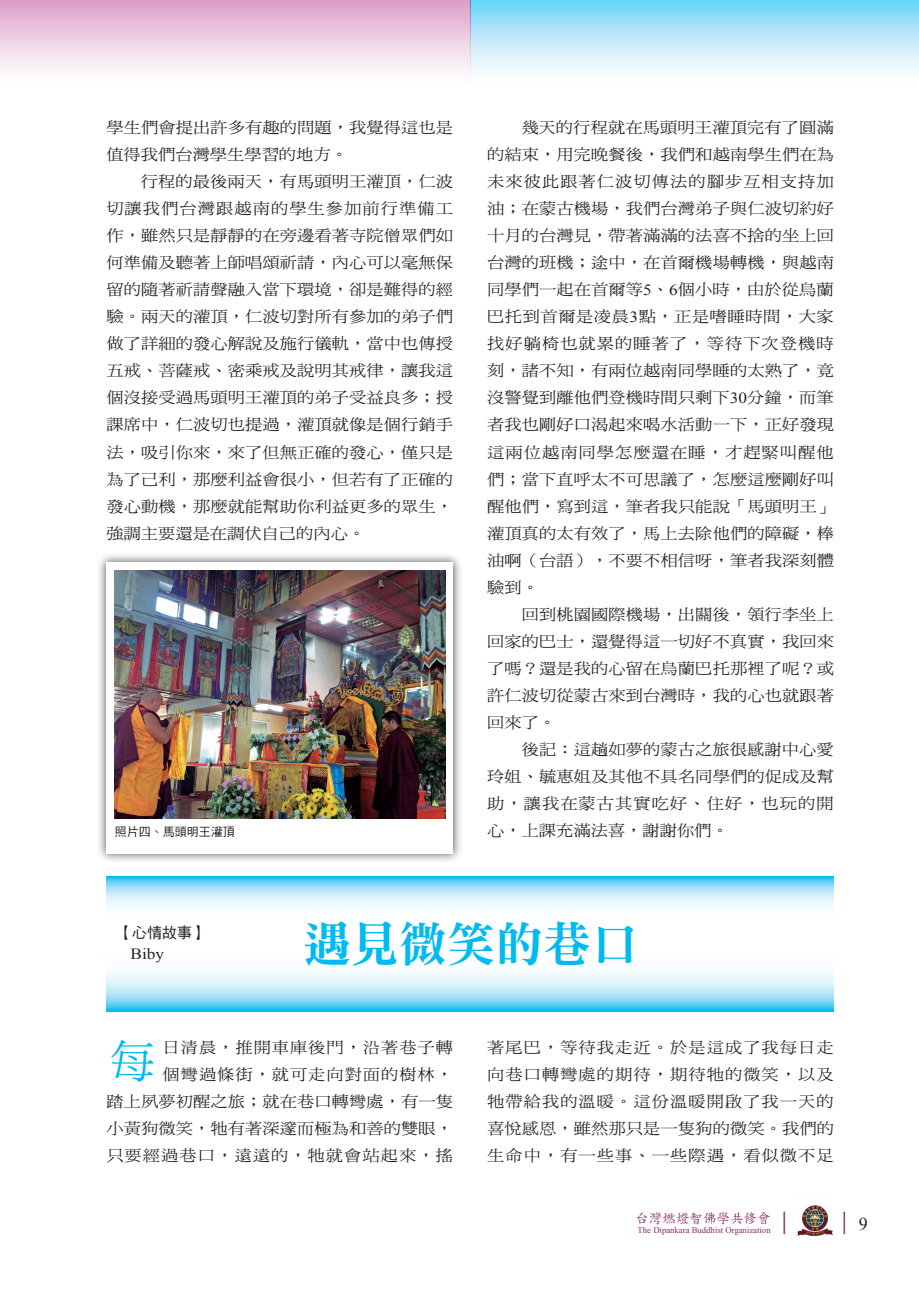
<style>
.page{position:relative;width:919px;height:1289px;background:#fff}
.page>*{position:absolute;margin:0;border:0;box-sizing:border-box;transform-origin:0 0}
.章標大標{font:48px "DF Ming Std W9";color:#00baf1}
.內文-首行大字{font:44.25px "DF Ming Std W5";color:#00baf1}
.t1{font:22.5px "DF Ming Std W7";color:#832e59}
.內文{font:15.6px/27px "DF Ming Std W5";letter-spacing:.005em;color:#231f20;text-align:justify;scale:1.11 1}
.內文-首行大字-2{font:15.6px/27px "DF Ming Std W5";letter-spacing:.055em;color:#231f20;text-align:right;scale:1.11 1}
.章標人名{font:15.6px "Times New Roman";color:#231f20;scale:1.11 1}
.章標{font:15px "DF Hei Std W5";color:#231f20}
.t2{font:13.5px "DF Kai Shu Std W5";color:#832e59}
.圖說{font:12px "DF Hei Std W5";color:#231f20}
.t3{font:8.7px "Times New Roman";color:#832e59}
.s1{font-family:"Times New Roman"}
.s2{font-family:"Times New Roman";font-size:18px;color:#231f20}
</style>
<div class="page">
<img style="left:797px;top:1205px;width:36px;height:31px">
<div style="left:0;top:0;width:470px;height:105px;background:linear-gradient(to bottom,#dea5cb,#fff)"></div>
<svg style="left:470px;top:0;width:448px;height:76px;background:#b9e8f9"></svg>
<svg style="left:106px;top:876px;width:727px;height:135px"></svg>
<div style="left:96px;top:552px;width:373px;height:318px;background:#231f20;opacity:.75"></div>
<div style="left:106px;top:562px;width:347px;height:291px;background:#fff"></div>
<img style="left:115px;top:570px;width:330px;height:248px">
<p class="內文" style="left:106px;top:114px;width:314px">學生們會提出許多有趣的問題，我覺得這也是值得我們台灣學生學習的地方。</p>
<p class="內文" style="left:106px;top:168px;width:314px;text-indent:34px">行程的最後兩天，有馬頭明王灌頂，仁波切讓我們台灣跟越南的學生參加前行準備工作，雖然只是靜靜的在旁邊看著寺院僧眾們如何準備及聽著上師唱頌祈請，內心可以毫無保留的隨著祈請聲融入當下環境，卻是難得的經驗。兩天的灌頂，仁波切對所有參加的弟子們做了詳細的發心解說及施行儀軌，當中也傳授五戒、菩薩戒、密乘戒及說明其戒律，讓我這個沒接受過馬頭明王灌頂的弟子受益良多；授課席中，仁波切也提過，灌頂就像是個行銷手法，吸引你來，來了但無正確的發心，僅只是為了己利，那麼利益會很小，但若有了正確的發心動機，那麼就能幫助你利益更多的眾生，強調主要還是在調伏自己的內心。</p>
<p class="內文" style="left:487px;top:114px;width:314px;text-indent:34px">幾天的行程就在馬頭明王灌頂完有了圓滿的結束，用完晚餐後，我們和越南學生們在為未來彼此跟著仁波切傳法的腳步互相支持加油；在蒙古機場，我們台灣弟子與仁波切約好十月的台灣見，帶著滿滿的法喜不捨的坐上回台灣的班機；途中，在首爾機場轉機，與越南同學們一起在首爾等<span class="s1">5</span>、<span class="s1">6</span>個小時，由於從烏蘭巴托到首爾是凌晨<span class="s1">3</span>點，正是嗜睡時間，大家找好躺椅也就累的睡著了，等待下次登機時刻，諸不知，有兩位越南同學睡的太熟了，竟沒警覺到離他們登機時間只剩下<span class="s1">30</span>分鐘，而筆者我也剛好口渴起來喝水活動一下，正好發現這兩位越南同學怎麼還在睡，才趕緊叫醒他們；當下直呼太不可思議了，怎麼這麼剛好叫醒他們，寫到這，筆者我只能說「馬頭明王」灌頂真的太有效了，馬上去除他們的障礙，棒油啊（台語），不要不相信呀，筆者我深刻體驗到。</p>
<p class="內文" style="left:487px;top:600px;width:314px;text-indent:34px">回到桃園國際機場，出關後，領行李坐上回家的巴士，還覺得這一切好不真實，我回來了嗎？還是我的心留在烏蘭巴托那裡了呢？或許仁波切從蒙古來到台灣時，我的心也就跟著回來了。</p>
<p class="內文" style="left:487px;top:735px;width:314px;text-indent:34px">後記：這趟如夢的蒙古之旅很感謝中心愛玲姐、毓惠姐及其他不具名同學們的促成及幫助，讓我在蒙古其實吃好、住好，也玩的開</p>
<p class="圖說" style="left:115px;top:825px;width:121px">照片四、馬頭明王灌頂</p>
<p class="內文" style="left:487px;top:816px;width:219px">心，上課充滿法喜，謝謝你們。</p>
<p class="章標" style="left:117px;top:924px;width:91px">【心情故事】</p>
<p class="章標人名" style="left:131px;top:943px;width:32px">Biby</p>
<p class="章標大標" style="left:303px;top:917px;width:337px">遇見微笑的巷口</p>
<p class="內文-首行大字" style="left:111px;top:1036px;width:46px">每</p>
<p class="內文-首行大字-2" style="left:106px;top:1033px;width:314px">日清晨，推開車庫後門，沿著巷子轉<br>個彎過條街，就可走向對面的樹林，<br>踏上夙夢初醒之旅；就在巷口轉彎處，有一隻小黃狗微笑，牠有著深邃而極為和善的雙眼，只要經過巷口，遠遠的，牠就會站起來，搖</p>
<p class="內文-首行大字-2" style="left:487px;top:1033px;width:314px;text-align:justify">著尾巴，等待我走近。於是這成了我每日走向巷口轉彎處的期待，期待牠的微笑，以及牠帶給我的溫暖。這份溫暖開啟了我一天的喜悅感恩，雖然那只是一隻狗的微笑。我們的生命中，有一些事、一些際遇，看似微不足</p>
<p class="t2" style="left:635px;top:1210px;width:136px">台灣燃燈智佛學共修會</p>
<p class="t3" style="left:637px;top:1223px;width:134px">The Dipankara Buddhist Organization</p>
<h3 class="t1" style="left:773px;top:1210px;width:24px">｜</h3>
<h3 class="t1" style="left:833px;top:1210px;width:36px">｜<span class="s2">9</span></h3>
</div>
